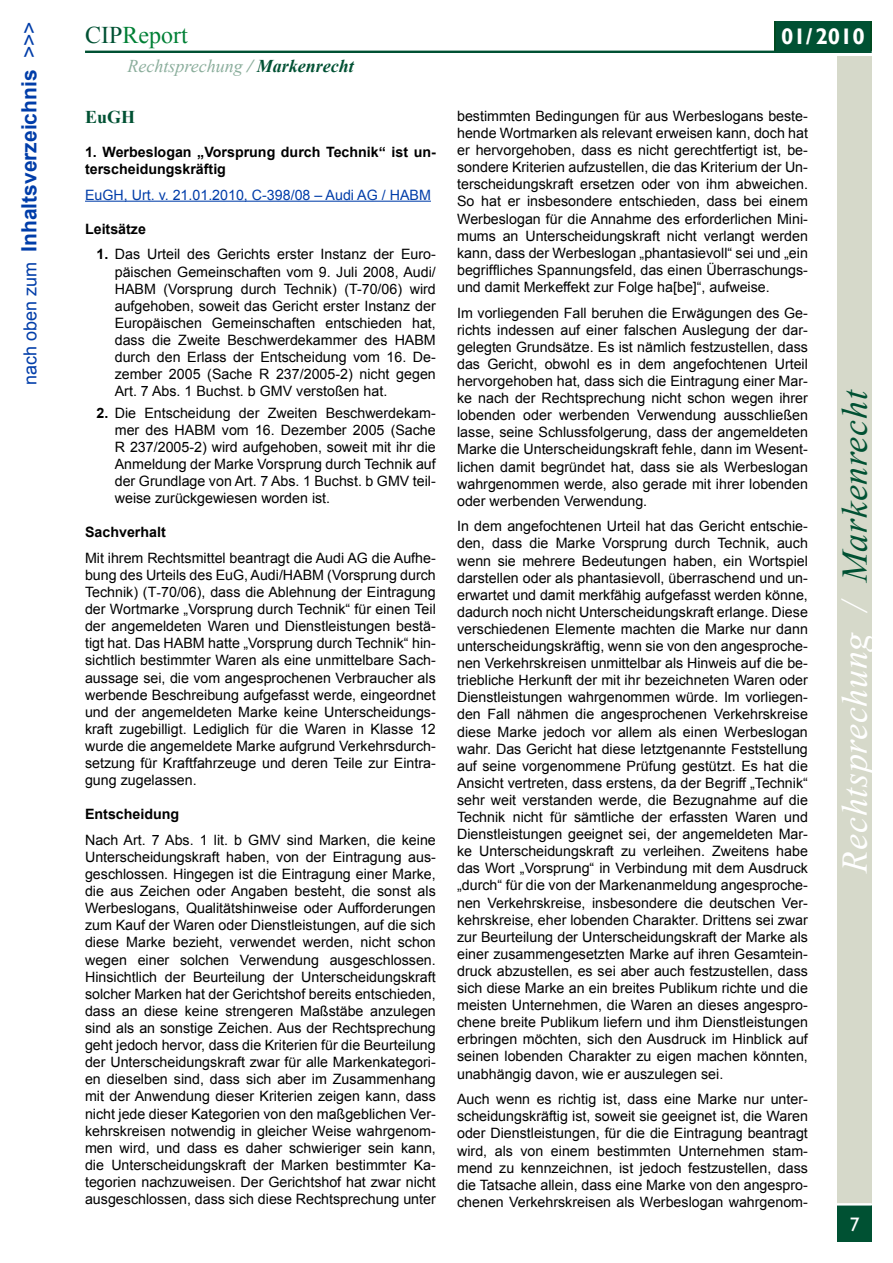
<style>
.page{position:relative;width:893px;height:1263px;background:#fff}
.page>*{position:absolute;margin:0;border:0;box-sizing:border-box;transform-origin:0 0}
.t1{font:italic 36px "Times New Roman";letter-spacing:.02em;color:#fff}
.t2{font:24px "Times New Roman";color:#008035}
.t3{font:700 22.5px "Gill Sans";color:#fff}
.t4{font:700 21px "Arial";color:#003da9}
.t5{font:19.5px "Gill Sans";color:#fff}
.t6{font:italic 18px "Times New Roman";color:#8bae9c}
.t7{font:700 18px "Times New Roman";color:#005133}
.t8{font:14.25px/17.1px "Arial";color:#000;text-align:justify}
.t9{font:700 14.25px/17.1px "Arial";color:#000}
.t10{font:14.25px "Arial";color:#003da9}
.s1{font-weight:400;font-size:18px}
.s2{font-weight:400}
.s3{color:#005133}
.s4{font-weight:700}
.s5{font-weight:700;color:#005133}
.s6{font-family:"Times New Roman"}
</style>
<div class="page">
<div style="left:838px;top:56px;width:34px;height:1147px;background:#d6d9ca"></div>
<div style="left:774px;top:21px;width:98px;height:30px;background:#004a20"></div>
<div style="left:838px;top:1205px;width:34px;height:37px;background:#005133"></div>
<div style="left:776px;top:21px;width:94px;height:30px;background:#005133"></div>
<hr style="left:85px;top:51px;width:787px;height:2px;background:#005133">
<hr style="left:85px;top:201px;width:346px;height:1px;background:#003da9">
<h3 class="t4" style="left:15px;top:385px;width:365px;rotate:-90deg"><span class="s1">nach oben zum</span> Inhaltsverzeichnis <span class="s2">&gt;&gt;&gt;</span></h3>
<h2 class="t2" style="left:85px;top:19px;width:104px"><span class="s3">CIP</span>Report</h2>
<p class="t6" style="left:128px;top:54px;width:228px">Rechtsprechung <span class="s4">/</span> <span class="s5">Markenrecht</span></p>
<p class="t7" style="left:85px;top:104px;width:52px">EuGH</p>
<p class="t9" style="left:85px;top:144px;width:352px">1. Werbeslogan „Vorsprung durch Technik“ ist un&shy;terscheidungskräftig</p>
<p class="t10" style="left:85px;top:185px;width:347px">EuGH, Urt. v. 21.01.2010, C-398/08 – Audi AG / HABM</p>
<p class="t9" style="left:85px;top:221px;width:62px">Leitsätze</p>
<p class="t8" style="left:115px;top:246px;width:323px;text-indent:-18px"><span class="s4">1.</span> Das Urteil des Gerichts erster Instanz der Euro&shy;päischen Gemeinschaften vom 9. Juli 2008, Audi/ HABM (Vorsprung durch Technik) (T-70/06) wird aufgehoben, soweit das Gericht erster Instanz der Europäischen Gemeinschaften entschieden hat, dass die Zweite Beschwerdekammer des HABM durch den Erlass der Entscheidung vom 16. De&shy;zember 2005 (Sache R 237/2005-2) nicht gegen Art. 7 Abs. 1 Buchst. b GMV verstoßen hat.</p>
<p class="t8" style="left:115px;top:404px;width:323px;text-indent:-18px"><span class="s4">2.</span> Die Entscheidung der Zweiten Beschwerdekam&shy;mer des HABM vom 16. Dezember 2005 (Sache R 237/2005-2) wird aufgehoben, soweit mit ihr die Anmeldung der Marke Vorsprung durch Technik auf der Grundlage von Art. 7 Abs. 1 Buchst. b GMV teil&shy;weise zurückgewiesen worden ist.</p>
<p class="t9" style="left:85px;top:524px;width:82px">Sachverhalt</p>
<p class="t8" style="left:85px;top:549px;width:352px">Mit ihrem Rechtsmittel beantragt die Audi AG die Aufhe&shy;bung des Urteils des EuG, Audi/HABM (Vorsprung durch Technik) (T<span class="s6">‑</span>70/06), dass die Ablehnung der Eintragung der Wortmarke „Vorsprung durch Technik“ für einen Teil der angemeldeten Waren und Dienstleistungen bestä&shy;tigt hat. Das HABM hatte „Vorsprung durch Technik“ hin&shy;sichtlich bestimmter Waren als eine unmittelbare Sach&shy;aussage sei, die vom angesprochenen Verbraucher als werbende Beschreibung aufgefasst werde, eingeordnet und der angemeldeten Marke keine Unterscheidungs&shy;kraft zugebilligt. Lediglich für die Waren in Klasse 12 wurde die angemeldete Marke aufgrund Verkehrsdurch&shy;setzung für Kraftfahrzeuge und deren Teile zur Eintra&shy;gung zugelassen.</p>
<p class="t9" style="left:85px;top:806px;width:96px">Entscheidung</p>
<p class="t8" style="left:85px;top:831px;width:352px">Nach Art. 7 Abs. 1 lit. b GMV sind Marken, die keine Unterscheidungskraft haben, von der Eintragung aus&shy;geschlossen. Hingegen ist die Eintragung einer Marke, die aus Zeichen oder Angaben besteht, die sonst als Werbeslogans, Qualitätshinweise oder Aufforderungen zum Kauf der Waren oder Dienstleistungen, auf die sich diese Marke bezieht, verwendet werden, nicht schon wegen einer solchen Verwendung ausgeschlossen.<br>Hinsichtlich der Beurteilung der Unterscheidungskraft solcher Marken hat der Gerichtshof bereits entschieden, dass an diese keine strengeren Maßstäbe anzulegen sind als an sonstige Zeichen. Aus der Rechtsprechung geht jedoch hervor, dass die Kriterien für die Beurteilung der Unterscheidungskraft zwar für alle Markenkategori&shy;en dieselben sind, dass sich aber im Zusammenhang mit der Anwendung dieser Kriterien zeigen kann, dass nicht jede dieser Kategorien von den maßgeblichen Ver&shy;kehrskreisen notwendig in gleicher Weise wahrgenom&shy;men wird, und dass es daher schwieriger sein kann, die Unterscheidungskraft der Marken bestimmter Ka&shy;tegorien nachzuweisen. Der Gerichtshof hat zwar nicht ausgeschlossen, dass sich diese Rechtsprechung unter</p>
<h3 class="t3" style="left:781px;top:23px;width:85px">01/ 2010</h3>
<p class="t8" style="left:457px;top:108px;width:352px">bestimmten Bedingungen für aus Werbeslogans beste&shy;hende Wortmarken als relevant erweisen kann, doch hat er hervorgehoben, dass es nicht gerechtfertigt ist, be&shy;sondere Kriterien aufzustellen, die das Kriterium der Un&shy;terscheidungskraft ersetzen oder von ihm abweichen.<br>So hat er insbesondere entschieden, dass bei einem Werbeslogan für die Annahme des erforderlichen Mini&shy;mums an Unterscheidungskraft nicht verlangt werden kann, dass der Werbeslogan „phantasievoll“ sei und „ein begriffliches Spannungsfeld, das einen Überraschungs&shy;und damit Merkeffekt zur Folge ha[be]“, aufweise.</p>
<p class="t8" style="left:457px;top:304px;width:352px">Im vorliegenden Fall beruhen die Erwägungen des Ge&shy;richts indessen auf einer falschen Auslegung der dar&shy;gelegten Grundsätze. Es ist nämlich festzustellen, dass das Gericht, obwohl es in dem angefochtenen Urteil hervorgehoben hat, dass sich die Eintragung einer Mar&shy;ke nach der Rechtsprechung nicht schon wegen ihrer lobenden oder werbenden Verwendung ausschließen lasse, seine Schlussfolgerung, dass der angemeldeten Marke die Unterscheidungskraft fehle, dann im Wesent&shy;lichen damit begründet hat, dass sie als Werbeslogan wahrgenommen werde, also gerade mit ihrer lobenden oder werbenden Verwendung.</p>
<p class="t8" style="left:457px;top:518px;width:352px">In dem angefochtenen Urteil hat das Gericht entschie&shy;den, dass die Marke Vorsprung durch Technik, auch wenn sie mehrere Bedeutungen haben, ein Wortspiel darstellen oder als phantasievoll, überraschend und un&shy;erwartet und damit merkfähig aufgefasst werden könne, dadurch noch nicht Unterscheidungskraft erlange. Diese verschiedenen Elemente machten die Marke nur dann unterscheidungskräftig, wenn sie von den angesproche&shy;nen Verkehrskreisen unmittelbar als Hinweis auf die be&shy;triebliche Herkunft der mit ihr bezeichneten Waren oder Dienstleistungen wahrgenommen würde. Im vorliegen&shy;den Fall nähmen die angesprochenen Verkehrskreise diese Marke jedoch vor allem als einen Werbeslogan wahr. Das Gericht hat diese letztgenannte Feststellung auf seine vorgenommene Prüfung gestützt. Es hat die Ansicht vertreten, dass erstens, da der Begriff „Technik“ sehr weit verstanden werde, die Bezugnahme auf die Technik nicht für sämtliche der erfassten Waren und Dienstleistungen geeignet sei, der angemeldeten Mar&shy;ke Unterscheidungskraft zu verleihen. Zweitens habe das Wort „Vorsprung“ in Verbindung mit dem Ausdruck „durch“ für die von der Markenanmeldung angesproche&shy;nen Verkehrskreise, insbesondere die deutschen Ver&shy;kehrskreise, eher lobenden Charakter. Drittens sei zwar zur Beurteilung der Unterscheidungskraft der Marke als einer zusammengesetzten Marke auf ihren Gesamtein&shy;druck abzustellen, es sei aber auch festzustellen, dass sich diese Marke an ein breites Publikum richte und die meisten Unternehmen, die Waren an dieses angespro&shy;chene breite Publikum liefern und ihm Dienstleistungen erbringen möchten, sich den Ausdruck im Hinblick auf seinen lobenden Charakter zu eigen machen könnten, unabhängig davon, wie er auszulegen sei.</p>
<p class="t8" style="left:457px;top:1091px;width:352px">Auch wenn es richtig ist, dass eine Marke nur unter&shy;scheidungskräftig ist, soweit sie geeignet ist, die Waren oder Dienstleistungen, für die die Eintragung beantragt wird, als von einem bestimmten Unternehmen stam&shy;mend zu kennzeichnen, ist jedoch festzustellen, dass die Tatsache allein, dass eine Marke von den angespro&shy;chenen Verkehrskreisen als Werbeslogan wahrgenom-</p>
<h1 class="t1" style="left:830px;top:872px;width:484px;rotate:-90deg">Rechtsprechung / <span class="s3">Markenrecht</span></h1>
<h3 class="t5" style="left:850px;top:1213px;width:11px">7</h3>
</div>
